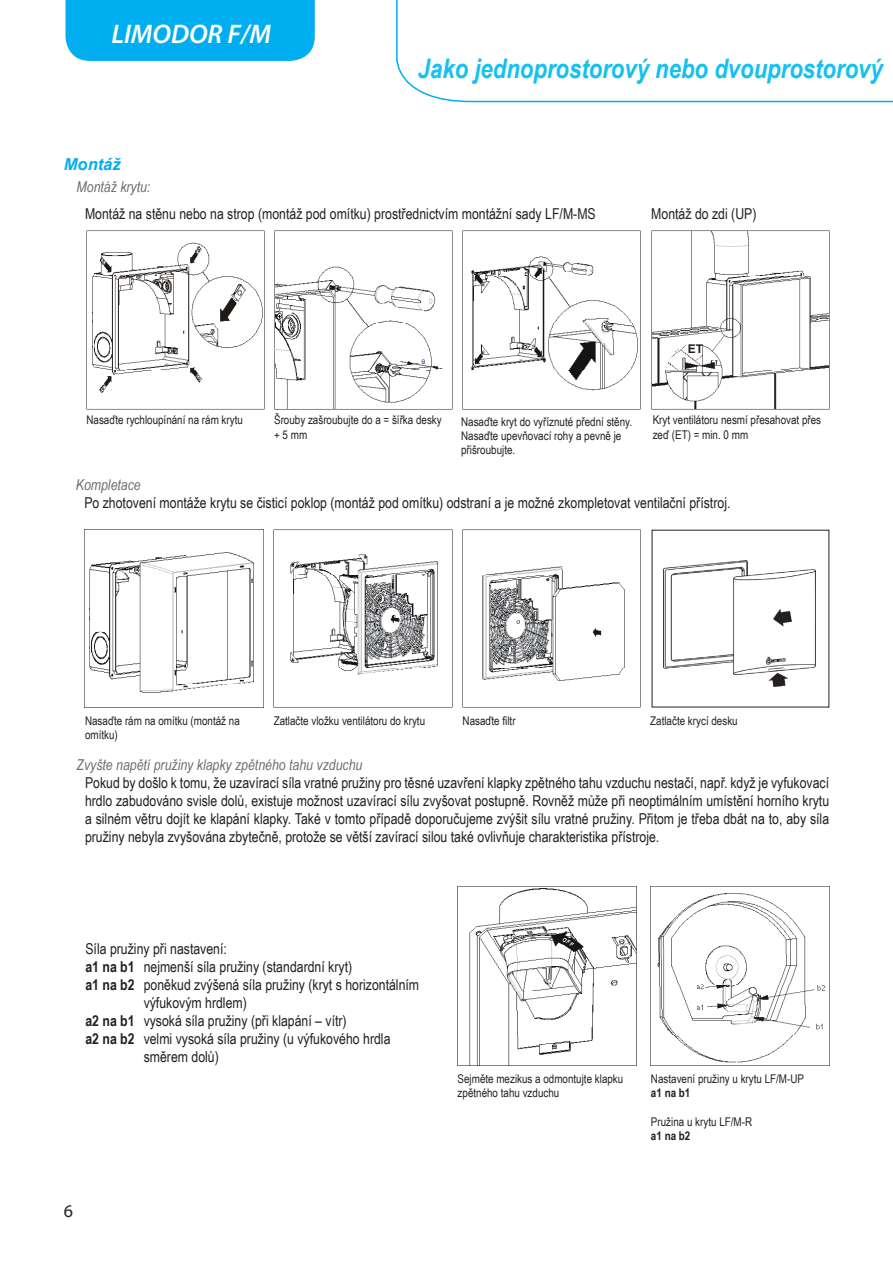
<style>
.page{position:relative;width:893px;height:1263px;background:#fff}
.page>*{position:absolute;margin:0;border:0;box-sizing:border-box;transform-origin:0 0}
.t1{font:italic 700 27px "Arial Narrow";color:#15c0f2}
.t2{font:italic 600 27px "Myriad Pro";color:#fff}
.t3{font:18px "Myriad Pro";color:#231f20}
.t4{font:italic 700 16.5px "Arial";color:#00aeef}
.t5{font:15px/18px "Arial Narrow";color:#231f20;text-align:justify}
.t6{font:italic 15px "Arial Narrow";color:#6c6d70}
.t7{font:12px/14.4px "Arial Narrow";color:#231f20}
.t8{font:700 12px "Arial Narrow";color:#231f20}
.t9{font:700 12px "Arial";color:#231f20}
.s1{font-weight:700}
</style>
<div class="page">
<img style="left:86px;top:230px;width:179px;height:180px">
<img style="left:274px;top:230px;width:179px;height:180px">
<img style="left:462px;top:230px;width:179px;height:180px">
<img style="left:651px;top:230px;width:179px;height:180px">
<img style="left:84px;top:529px;width:180px;height:179px">
<img style="left:273px;top:529px;width:180px;height:179px">
<img style="left:462px;top:529px;width:179px;height:179px">
<img style="left:664px;top:561px;width:151px;height:125px">
<img style="left:457px;top:886px;width:180px;height:180px">
<img style="left:650px;top:886px;width:180px;height:180px">
<div style="left:65px;top:0;width:250px;height:61px;background:#00aeef"></div>
<svg style="left:396px;top:0;width:497px;height:103px"></svg>
<h1 class="t2" style="left:111px;top:17px;width:161px">LIMODOR F/M</h1>
<h1 class="t1" style="left:418px;top:48px;width:467px">Jako jednoprostorový nebo dvouprostorový</h1>
<p class="t4" style="left:64px;top:153px;width:58px">Montáž</p>
<p class="t5" style="left:85px;top:204px;width:512px">Montáž na stěnu nebo na strop (montáž pod omítku) prostřednictvím montážní sady LF/M-MS</p>
<p class="t5" style="left:651px;top:204px;width:107px">Montáž do zdi (UP)</p>
<p class="t6" style="left:77px;top:176px;width:75px">Montáž krytu:</p>
<p class="t9" style="left:688px;top:340px;width:17px">ET</p>
<p class="t7" style="left:86px;top:412px;width:158px">Nasaďte rychloupínání na rám krytu</p>
<p class="t7" style="left:274px;top:412px;width:169px">Šrouby zašroubujte do a = šířka desky + 5 mm</p>
<p class="t7" style="left:461px;top:414px;width:173px">Nasaďte kryt do vyříznuté přední stěny.<br>Nasaďte upevňovací rohy a pevně je přišroubujte.</p>
<p class="t7" style="left:653px;top:412px;width:170px">Kryt ventilátoru nesmí přesahovat přes zeď (ET) = min. 0 mm</p>
<p class="t6" style="left:76px;top:474px;width:66px">Kompletace</p>
<p class="t5" style="left:84px;top:493px;width:648px">Po zhotovení montáže krytu se čisticí poklop (montáž pod omítku) odstraní a je možné zkompletovat ventilační přístroj.</p>
<p class="t7" style="left:85px;top:713px;width:156px">Nasaďte rám na omítku (montáž na</p>
<p class="t7" style="left:274px;top:713px;width:153px">Zatlačte vložku ventilátoru do krytu</p>
<p class="t7" style="left:463px;top:713px;width:55px">Nasaďte filtr</p>
<p class="t7" style="left:650px;top:713px;width:89px">Zatlačte krycí desku</p>
<p class="t7" style="left:85px;top:727px;width:34px">omítku)</p>
<p class="t6" style="left:77px;top:754px;width:287px">Zvyšte napětí pružiny klapky zpětného tahu vzduchu</p>
<p class="t5" style="left:85px;top:773px;width:746px">Pokud by došlo k tomu, že uzavírací síla vratné pružiny pro těsné uzavření klapky zpětného tahu vzduchu nestačí, např. když je vyfukovací hrdlo zabudováno svisle dolů, existuje možnost uzavírací sílu zvyšovat postupně. Rovněž může při neoptimálním umístění horního krytu a silném větru dojít ke klapání klapky. Také v tomto případě doporučujeme zvýšit sílu vratné pružiny. Přitom je třeba dbát na to, aby síla pružiny nebyla zvyšována zbytečně, protože se větší zavírací silou také ovlivňuje charakteristika přístroje.</p>
<p class="t5" style="left:85px;top:939px;width:143px">Síla pružiny při nastavení:</p>
<p class="t5" style="left:85px;top:957px;width:268px"><span class="s1">a1 na b1</span> nejmenší síla pružiny (standardní kryt)</p>
<p class="t5" style="left:85px;top:975px;width:335px"><span class="s1">a1 na b2</span> poněkud zvýšená síla pružiny (kryt s horizontálním</p>
<p class="t5" style="left:144px;top:993px;width:105px">výfukovým hrdlem)</p>
<p class="t5" style="left:85px;top:1011px;width:263px"><span class="s1">a2 na b1</span> vysoká síla pružiny (při klapání – vítr)</p>
<p class="t5" style="left:85px;top:1029px;width:307px"><span class="s1">a2 na b2</span> velmi vysoká síla pružiny (u výfukového hrdla</p>
<p class="t5" style="left:144px;top:1047px;width:77px">směrem dolů)</p>
<p class="t3" style="left:64px;top:1200px;width:11px">6</p>
<p class="t7" style="left:458px;top:1070px;width:167px">Sejměte mezikus a odmontujte klapku zpětného tahu vzduchu</p>
<p class="t7" style="left:651px;top:1070px;width:155px">Nastavení pružiny u krytu LF/M-UP</p>
<p class="t8" style="left:651px;top:1083px;width:41px">a1 na b1</p>
<p class="t7" style="left:651px;top:1114px;width:103px">Pružina u krytu LF/M-R</p>
<p class="t8" style="left:651px;top:1127px;width:41px">a1 na b2</p>
</div>
